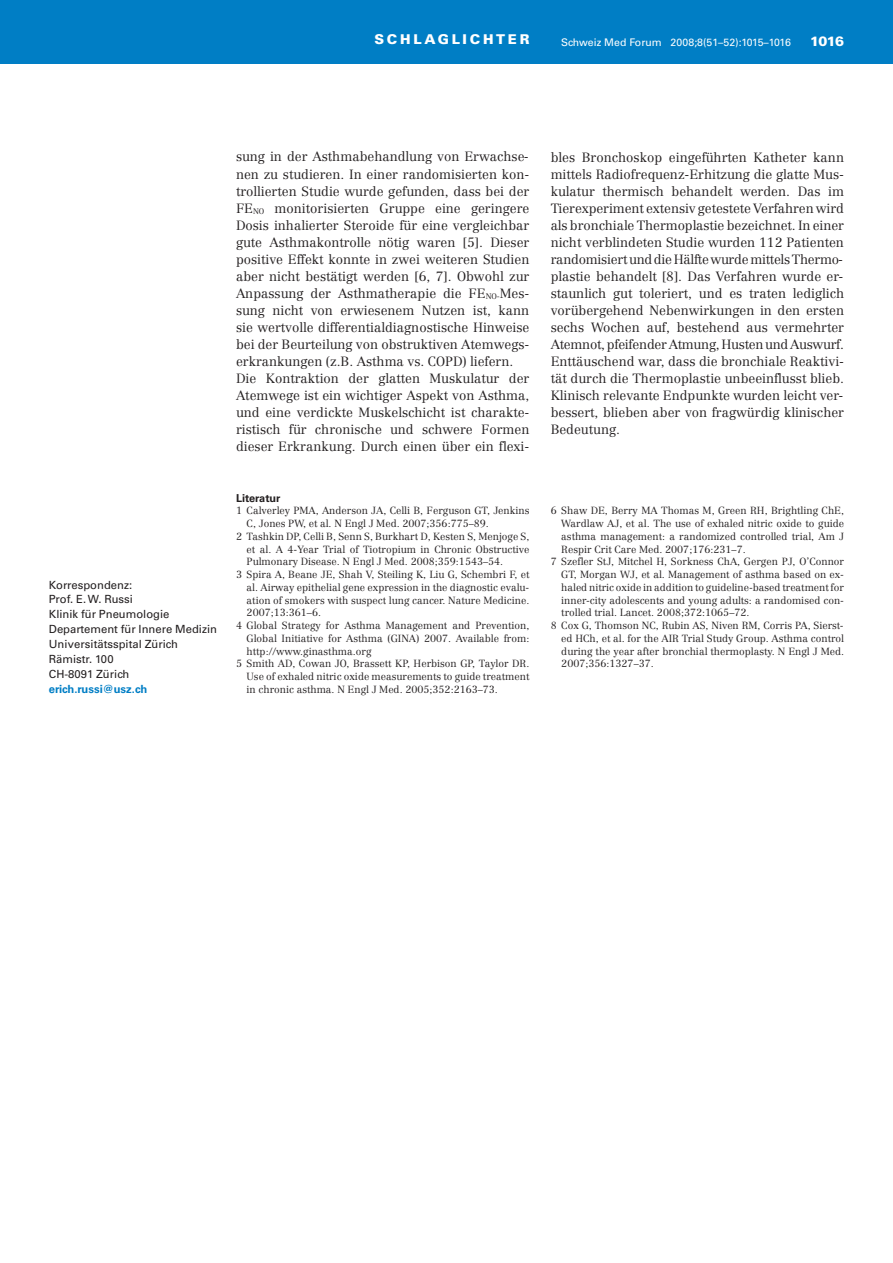
<style>
.page{position:relative;width:893px;height:1263px;background:#fff}
.page>*{position:absolute;margin:0;border:0;box-sizing:border-box;transform-origin:0 0}
.t1{font:900 13.5px "Univers LT Std";letter-spacing:.2em;color:#fff}
.t2{font:300 13.2px/17px "Centennial";color:#231f20;text-align:justify}
.t3{font:11.25px/14.9px "Univers LT Std";color:#231f20}
.t4{font:700 11.25px "Univers LT Std";color:#007ec5}
.t5{font:700 10.95px "Univers LT Std";color:#231f20}
.t6{font:10.5px "Univers LT Std";color:#fff}
.t7{font:300 10.2px "Centennial";color:#231f20}
</style>
<div class="page">
<div style="left:0;top:0;width:893px;height:64px;background:#007ec5"></div>
<p class="t1" style="left:374px;top:31px;width:156px">SCHLAGLICHTER</p>
<p class="t6" style="left:561px;top:38px;width:231px">Schweiz Med Forum 2008;8(51–52):1015–1016</p>
<p class="t1" style="left:810px;top:33px;width:35px">1016</p>
<p class="t3" style="left:49px;top:578px;width:170px">Korrespondenz:<br>Prof. E. W. Russi<br>Klinik für Pneumologie<br>Departement für Innere Medizin<br>Universitätsspital Zürich<br>Rämistr. 100<br>CH-8091 Zürich</p>
<p class="t4" style="left:49px;top:685px;width:100px">erich.russi@usz.ch</p>
<p class="t2" style="left:236px;top:150px;width:295px;text-align:left">sung in der Asthmabehandlung von Erwachse&shy;nen zu studieren. In einer randomisierten kon&shy;trollierten Studie wurde gefunden, dass bei der FE<sub>NO</sub> monitorisierten Gruppe eine geringere Dosis inhalierter Steroide für eine vergleichbar gute Asthmakontrolle nötig waren [5]. Dieser positive Effekt konnte in zwei weiteren Studien aber nicht bestätigt werden [6, 7]. Obwohl zur Anpassung der Asthmatherapie die FE<sub>NO-</sub>Mes&shy;sung nicht von erwiesenem Nutzen ist, kann sie wertvolle differentialdiagnostische Hinweise bei der Beurteilung von obstruktiven Atemwegs - erkrankungen (z.B. Asthma vs. COPD) liefern.<br>Die Kontraktion der glatten Muskulatur der Atemwege ist ein wichtiger Aspekt von Asthma, und eine verdickte Muskelschicht ist charakte - ristisch für chronische und schwere Formen dieser Erkrankung. Durch einen über ein flexi-</p>
<p class="t5" style="left:236px;top:494px;width:46px">Literatur</p>
<p class="t7" style="left:236px;top:507px;width:295px">1 Calverley PMA, Anderson JA, Celli B, Ferguson GT, Jenkins</p>
<p class="t7" style="left:247px;top:519px;width:244px">C, Jones PW, et al. N Engl J Med. 2007;356:775–89.</p>
<p class="t7" style="left:236px;top:532px;width:295px">2 Tashkin DP, Celli B, Senn S, Burkhart D, Kesten S, Menjoge S,</p>
<p class="t7" style="left:247px;top:545px;width:284px">et al. A 4-Year Trial of Tiotropium in Chronic Obstructive</p>
<p class="t7" style="left:247px;top:558px;width:258px">Pulmonary Disease. N Engl J Med. 2008;359:1543–54.</p>
<p class="t7" style="left:236px;top:570px;width:295px">3 Spira A, Beane JE, Shah V, Steiling K, Liu G, Schembri F, et</p>
<p class="t7" style="left:247px;top:583px;width:284px">al. Airway epithelial gene expression in the diagnostic evalu-</p>
<p class="t7" style="left:247px;top:596px;width:284px">ation of smokers with suspect lung cancer. Nature Medicine.</p>
<p class="t7" style="left:247px;top:609px;width:76px">2007;13:361–6.</p>
<p class="t7" style="left:236px;top:621px;width:295px">4 Global Strategy for Asthma Management and Prevention,</p>
<p class="t7" style="left:247px;top:634px;width:284px">Global Initiative for Asthma (GINA) 2007. Available from:</p>
<p class="t7" style="left:247px;top:647px;width:126px">http://www.ginasthma.org</p>
<p class="t7" style="left:236px;top:660px;width:295px">5 Smith AD, Cowan JO, Brassett KP, Herbison GP, Taylor DR.</p>
<p class="t7" style="left:247px;top:673px;width:284px">Use of exhaled nitric oxide measurements to guide treatment</p>
<p class="t7" style="left:247px;top:685px;width:253px">in chronic asthma. N Engl J Med. 2005;352:2163–73.</p>
<p class="t2" style="left:551px;top:150px;width:295px">bles Bronchoskop eingeführten Katheter kann mittels Radiofrequenz-Erhitzung die glatte Mus&shy;kulatur thermisch behandelt werden. Das im Tierexperiment extensiv getestete Verfahren wird als bronchiale Thermoplastie bezeichnet. In einer nicht verblindeten Studie wurden 112 Patienten randomisiertunddie Hälfte wurde mittels Thermo&shy;plastie behandelt [8]. Das Verfahren wurde er&shy;staunlich gut toleriert, und es traten lediglich vorübergehend Nebenwirkungen in den ersten sechs Wochen auf, bestehend aus vermehrter Atemnot, pfeifender Atmung, Husten und Auswurf.<br>Enttäuschend war, dass die bronchiale Reaktivi&shy;tät durch die Thermoplastie unbeeinflusst blieb.<br>Klinisch relevante Endpunkte wurden leicht ver&shy;bessert, blieben aber von fragwürdig klinischer Bedeutung.</p>
<p class="t7" style="left:551px;top:507px;width:295px">6 Shaw DE, Berry MA Thomas M, Green RH, Brightling ChE,</p>
<p class="t7" style="left:561px;top:519px;width:284px">Wardlaw AJ, et al. The use of exhaled nitric oxide to guide</p>
<p class="t7" style="left:561px;top:532px;width:284px">asthma management: a randomized controlled trial, Am J</p>
<p class="t7" style="left:561px;top:545px;width:186px">Respir Crit Care Med. 2007;176:231–7.</p>
<p class="t7" style="left:551px;top:558px;width:295px">7 Szefler StJ, Mitchel H, Sorkness ChA, Gergen PJ, O’Connor</p>
<p class="t7" style="left:561px;top:570px;width:284px">GT, Morgan WJ, et al. Management of asthma based on ex-</p>
<p class="t7" style="left:561px;top:583px;width:284px">haled nitric oxide in addition to guideline-based treatment for</p>
<p class="t7" style="left:561px;top:596px;width:284px">inner-city adolescents and young adults: a randomised con-</p>
<p class="t7" style="left:561px;top:609px;width:190px">trolled trial. Lancet. 2008;372:1065–72.</p>
<p class="t7" style="left:551px;top:621px;width:294px">8 Cox G, Thomson NC, Rubin AS, Niven RM, Corris PA, Sierst-</p>
<p class="t7" style="left:561px;top:634px;width:284px">ed HCh, et al. for the AIR Trial Study Group. Asthma control</p>
<p class="t7" style="left:561px;top:647px;width:284px">during the year after bronchial thermoplasty. N Engl J Med.</p>
<p class="t7" style="left:561px;top:660px;width:94px">2007;356:1327–37.</p>
</div>
